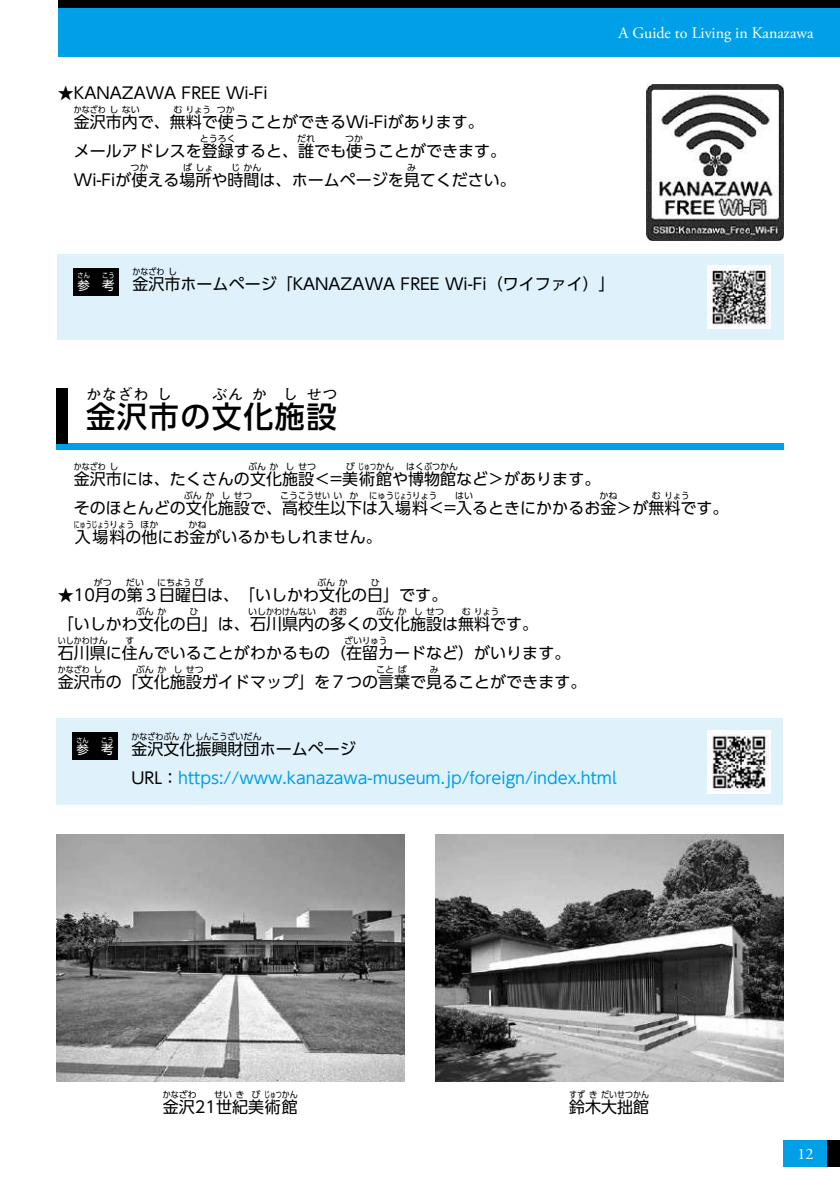
<style>
.page{position:relative;width:840px;height:1191px;background:#fff}
.page>*{position:absolute;margin:0;border:0;box-sizing:border-box;transform-origin:0 0}
.t1{font:500 30px "UD Shin Go Pro";letter-spacing:.05em;color:#000}
.t2{font:16px/29px "UD Shin Go Pro";color:#000}
.t3{font:16px "UD Shin Go Pro";color:#00a0e9}
.t4{font:16px "Adobe Garamond Pro";color:#fff}
.t5{font:500 15px "UD Shin Go Pro";letter-spacing:.05em;color:#000}
.t6{font:12.4px "UD Shin Go Pro";color:#fff}
.t7{font:9px "UD Shin Go Pro";color:#000}
.t8{font:9px "UD Shin Go Pro";color:#000;scale:.89 1}
.t9{font:9px "UD Shin Go Pro";color:#000;scale:.93 1}
.t10{font:9px "UD Shin Go Pro";color:#000;scale:.66 1}
.t11{font:7px "UD Shin Go Pro";color:#fff;scale:.89 1}
.s1{color:#000}
</style>
<div class="page">
<div style="left:59px;top:0;width:780px;height:57px;background:#00a0e9"></div>
<div style="left:59px;top:0;width:780px;height:7px;background:#000"></div>
<div style="left:783px;top:1140px;width:56px;height:26px;background:#00a0e9"></div>
<div style="left:827px;top:1140px;width:12px;height:26px;background:#000"></div>
<div style="left:57px;top:443px;width:726px;height:6px;background:#00a0e9"></div>
<div style="left:57px;top:388px;width:11px;height:55px;background:#000"></div>
<div style="left:57px;top:254px;width:726px;height:85px;background:#dff2fc"></div>
<div style="left:73px;top:268px;width:46px;height:28px;background:#000"></div>
<img style="left:707px;top:266px;width:62px;height:63px">
<img style="left:646px;top:84px;width:136px;height:156px">
<img style="left:56px;top:834px;width:348px;height:247px">
<img style="left:435px;top:834px;width:347px;height:247px">
<div style="left:56px;top:718px;width:726px;height:86px;background:#dff2fc"></div>
<div style="left:72px;top:732px;width:46px;height:28px;background:#000"></div>
<img style="left:707px;top:730px;width:62px;height:63px">
<p class="t2" style="left:74px;top:78px;width:411px;text-indent:-16px">★KANAZAWA FREE Wi-Fi<br>金沢市内で、無料で使うことができるWi-Fiがあります。</p>
<p class="t8" style="left:74px;top:102px;width:76px">かなざわしない</p>
<p class="t7" style="left:173px;top:102px;width:39px">むりょう</p>
<p class="t7" style="left:217px;top:102px;width:19px">つか</p>
<p class="t2" style="left:58px;top:136px;width:449px">　メールアドレスを登録すると、誰でも使うことができます。</p>
<p class="t7" style="left:200px;top:131px;width:37px">とうろく</p>
<p class="t7" style="left:297px;top:131px;width:19px">だれ</p>
<p class="t7" style="left:345px;top:131px;width:19px">つか</p>
<p class="t2" style="left:58px;top:165px;width:459px">　Wi-Fiが使える場所や時間は、ホームページを見てください。</p>
<p class="t7" style="left:130px;top:160px;width:19px">つか</p>
<p class="t7" style="left:183px;top:160px;width:32px">ばしょ</p>
<p class="t7" style="left:231px;top:160px;width:32px">じかん</p>
<p class="t7" style="left:407px;top:160px;width:10px">み</p>
<p class="t4" style="left:618px;top:23px;width:196px">A Guide to Living in Kanazawa</p>
<p class="t11" style="left:77px;top:270px;width:15px">さん</p>
<p class="t6" style="left:77px;top:275px;width:14px">参</p>
<p class="t11" style="left:102px;top:270px;width:15px">こう</p>
<p class="t6" style="left:102px;top:275px;width:14px">考</p>
<p class="t8" style="left:132px;top:264px;width:51px">かなざわし</p>
<p class="t2" style="left:132px;top:269px;width:483px">金沢市ホームページ「KANAZAWA FREE Wi-Fi（ワイファイ）」</p>
<p class="t5" style="left:86px;top:382px;width:64px">かなざわ</p>
<p class="t5" style="left:157px;top:382px;width:16px">し</p>
<p class="t5" style="left:212px;top:382px;width:32px">ぶん</p>
<p class="t5" style="left:251px;top:382px;width:16px">か</p>
<p class="t5" style="left:283px;top:382px;width:16px">し</p>
<p class="t5" style="left:307px;top:382px;width:32px">せつ</p>
<h1 class="t1" style="left:86px;top:392px;width:252px">金沢市の文化施設</h1>
<p class="t8" style="left:74px;top:459px;width:51px">かなざわし</p>
<p class="t7" style="left:248px;top:459px;width:32px">ぶんか</p>
<p class="t7" style="left:285px;top:459px;width:32px">しせつ</p>
<p class="t7" style="left:345px;top:459px;width:50px">びじゅつかん</p>
<p class="t7" style="left:406px;top:459px;width:53px">はくぶつかん</p>
<p class="t2" style="left:58px;top:493px;width:671px">　そのほとんどの文化施設で、高校生以下は入場料＜=入るときにかかるお金＞が無料です。</p>
<p class="t2" style="left:74px;top:464px;width:527px">金沢市には、たくさんの文化施設＜=美術館や博物館など＞があります。</p>
<p class="t7" style="left:184px;top:488px;width:32px">ぶんか</p>
<p class="t7" style="left:221px;top:488px;width:32px">しせつ</p>
<p class="t7" style="left:280px;top:488px;width:64px">こうこうせいい</p>
<p class="t7" style="left:349px;top:488px;width:10px">か</p>
<p class="t9" style="left:369px;top:488px;width:74px">にゅうじょうりょう</p>
<p class="t7" style="left:455px;top:488px;width:19px">はい</p>
<p class="t7" style="left:599px;top:488px;width:19px">かね</p>
<p class="t7" style="left:651px;top:488px;width:39px">むりょう</p>
<p class="t2" style="left:75px;top:522px;width:308px">入場料の他にお金がいるかもしれません。</p>
<p class="t10" style="left:74px;top:517px;width:93px">にゅうじょうりょう</p>
<p class="t7" style="left:140px;top:517px;width:19px">ほか</p>
<p class="t7" style="left:188px;top:517px;width:19px">かね</p>
<p class="t7" style="left:94px;top:575px;width:19px">がつ</p>
<p class="t7" style="left:126px;top:575px;width:19px">だい</p>
<p class="t7" style="left:157px;top:575px;width:48px">にちようび</p>
<p class="t7" style="left:317px;top:575px;width:32px">ぶんか</p>
<p class="t7" style="left:370px;top:575px;width:10px">ひ</p>
<p class="t2" style="left:58px;top:609px;width:481px">「いしかわ文化の日」は、石川県内の多くの文化施設は無料です。</p>
<p class="t2" style="left:58px;top:580px;width:391px">★10月の第３日曜日は、「いしかわ文化の日」です。</p>
<p class="t7" style="left:136px;top:604px;width:32px">ぶんか</p>
<p class="t7" style="left:189px;top:604px;width:10px">ひ</p>
<p class="t7" style="left:248px;top:604px;width:69px">いしかわけんない</p>
<p class="t7" style="left:329px;top:604px;width:19px">おお</p>
<p class="t7" style="left:376px;top:604px;width:32px">ぶんか</p>
<p class="t7" style="left:413px;top:604px;width:32px">しせつ</p>
<p class="t7" style="left:461px;top:604px;width:39px">むりょう</p>
<p class="t2" style="left:58px;top:638px;width:513px">石川県に住んでいることがわかるもの（在留カードなど）がいります。</p>
<p class="t8" style="left:58px;top:633px;width:58px">いしかわけん</p>
<p class="t7" style="left:125px;top:633px;width:11px">す</p>
<p class="t7" style="left:344px;top:633px;width:45px">ざいりゅう</p>
<p class="t2" style="left:58px;top:667px;width:529px">金沢市の「文化施設ガイドマップ」を７つの言葉で見ることができます。</p>
<p class="t8" style="left:58px;top:662px;width:51px">かなざわし</p>
<p class="t7" style="left:136px;top:662px;width:32px">ぶんか</p>
<p class="t7" style="left:173px;top:662px;width:32px">しせつ</p>
<p class="t7" style="left:376px;top:662px;width:32px">ことば</p>
<p class="t7" style="left:429px;top:662px;width:10px">み</p>
<p class="t11" style="left:76px;top:734px;width:15px">さん</p>
<p class="t6" style="left:76px;top:739px;width:14px">参</p>
<p class="t11" style="left:101px;top:734px;width:15px">こう</p>
<p class="t6" style="left:101px;top:739px;width:14px">考</p>
<p class="t8" style="left:131px;top:729px;width:148px">かなざわぶんかしんこうざいだん</p>
<p class="t3" style="left:131px;top:764px;width:486px"><span class="s1">URL：</span>https://www.kanazawa-museum.jp/foreign/index.html</p>
<p class="t2" style="left:131px;top:733px;width:226px">金沢文化振興財団ホームページ</p>
<p class="t8" style="left:163px;top:1087px;width:40px">かなざわ</p>
<p class="t7" style="left:214px;top:1087px;width:32px">せいき</p>
<p class="t7" style="left:251px;top:1087px;width:48px">びじゅつかん</p>
<p class="t2" style="left:163px;top:1092px;width:136px">金沢21世紀美術館</p>
<p class="t8" style="left:569px;top:1087px;width:91px">すずきだいせつかん</p>
<p class="t2" style="left:569px;top:1092px;width:81px">鈴木大拙館</p>
<p class="t4" style="left:797px;top:1144px;width:17px">12</p>
</div>
